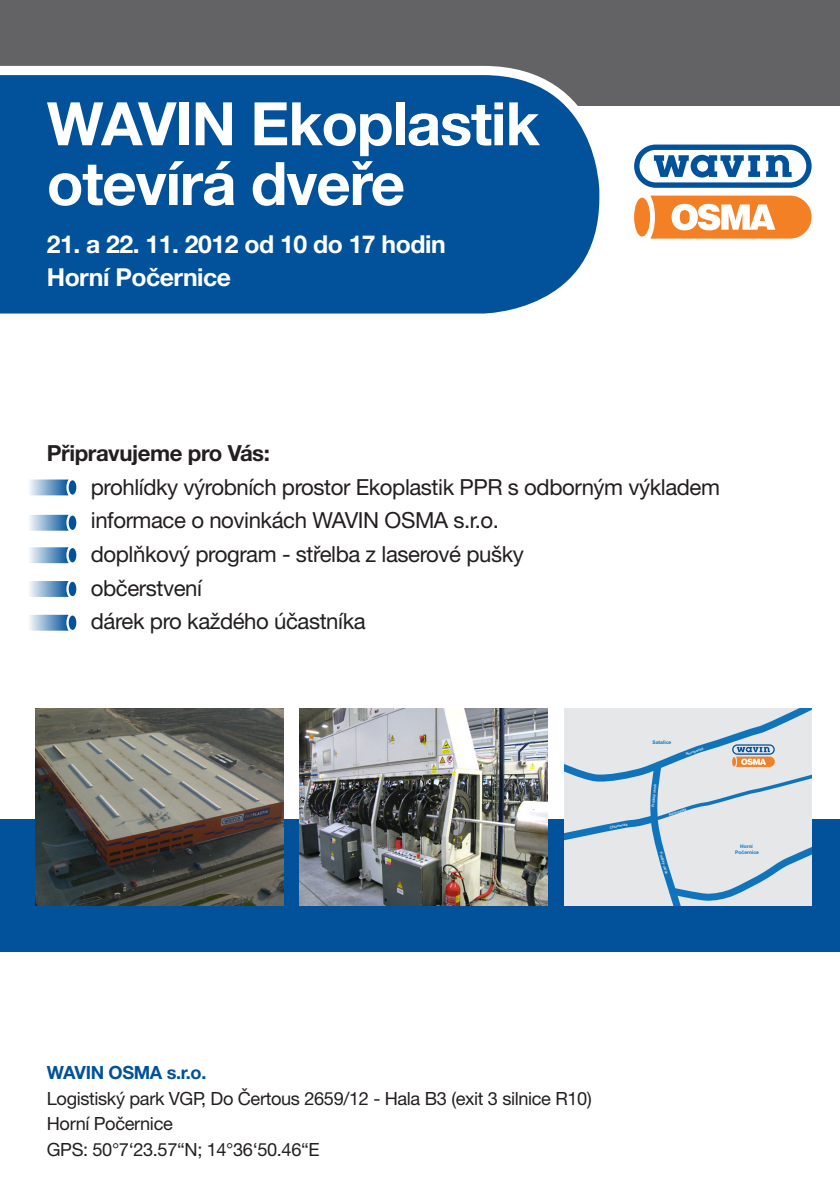
<style>
.page{position:relative;width:840px;height:1191px;background:#fff}
.page>*{position:absolute;margin:0;border:0;box-sizing:border-box;transform-origin:0 0}
.t1{font:700 60px "Helvetica Neue LT Pro";letter-spacing:-.02em;color:#fff}
.t2{font:700 24.8px "Helvetica Neue LT Pro";letter-spacing:-.02em;color:#fff}
.t3{font:22.2px "Helvetica Neue LT Pro";letter-spacing:-.02em;color:#231f20}
.t4{font:700 22.2px "Helvetica Neue LT Pro";letter-spacing:-.02em;color:#231f20}
.t5{font:18.2px "Helvetica Neue LT Pro";letter-spacing:-.02em;color:#231f20}
.t6{font:700 18.2px "Helvetica Neue LT Pro";letter-spacing:-.02em;color:#01529b}
.t7{font:700 4.8px/5.8px "Helvetica Neue LT Pro";color:#1074bc;text-align:center}
.t8{font:500 3.4px "Helvetica Neue LT Pro";color:#f2f3f4}
</style>
<div class="page">
<div style="left:0;top:819px;width:839px;height:133px;background:#01529b"></div>
<svg style="left:634px;top:144px;width:177px;height:44px"></svg>
<svg style="left:634px;top:196px;width:177px;height:42px"></svg>
<div style="left:0;top:0;width:839px;height:105px;background:#636366"></div>
<svg style="left:0;top:66px;width:608px;height:248px;background:#155ea1"></svg>
<img style="left:36px;top:709px;width:247px;height:197px">
<img style="left:300px;top:709px;width:247px;height:197px">
<svg style="left:564px;top:709px;width:247px;height:197px;background:#cfd9e2"></svg>
<div style="left:69px;top:480px;width:7px;height:14px;background:#01529b;border-radius:50%"></div>
<svg style="left:30px;top:479px;width:38px;height:16px"></svg>
<div style="left:69px;top:515px;width:7px;height:15px;background:#01529b;border-radius:50%"></div>
<svg style="left:30px;top:515px;width:38px;height:16px"></svg>
<div style="left:69px;top:548px;width:7px;height:14px;background:#01529b;border-radius:50%"></div>
<svg style="left:30px;top:547px;width:38px;height:16px"></svg>
<div style="left:69px;top:582px;width:7px;height:14px;background:#01529b;border-radius:50%"></div>
<svg style="left:30px;top:581px;width:38px;height:16px"></svg>
<div style="left:69px;top:615px;width:7px;height:15px;background:#01529b;border-radius:50%"></div>
<svg style="left:30px;top:615px;width:38px;height:15px"></svg>
<p class="t1" style="left:47px;top:86px;width:494px">WAVIN Ekoplastik</p>
<p class="t1" style="left:47px;top:146px;width:359px">otevírá dveře</p>
<p class="t2" style="left:47px;top:229px;width:400px">21. a 22. 11. 2012 od 10 do 17 hodin</p>
<p class="t2" style="left:47px;top:262px;width:186px">Horní Počernice</p>
<p class="t4" style="left:47px;top:439px;width:224px">Připravujeme pro Vás:</p>
<p class="t3" style="left:91px;top:473px;width:630px">prohlídky výrobních prostor Ekoplastik PPR s odborným výkladem</p>
<p class="t3" style="left:91px;top:507px;width:409px">informace o novinkách WAVIN OSMA s.r.o.</p>
<p class="t3" style="left:91px;top:540px;width:434px">doplňkový program - střelba z laserové pušky</p>
<p class="t3" style="left:91px;top:574px;width:113px">občerstvení</p>
<p class="t3" style="left:91px;top:607px;width:276px">dárek pro každého účastníka</p>
<p class="t8" style="left:609px;top:826px;width:20px;rotate:-12deg">Chlumecká</p>
<p class="t7" style="left:652px;top:739px;width:20px">Satalice</p>
<p class="t8" style="left:685px;top:752px;width:20px;rotate:-19deg">Novopacká</p>
<p class="t8" style="left:650px;top:806px;width:24px;rotate:-85deg">Pražský okruh</p>
<p class="t8" style="left:668px;top:812px;width:20px;rotate:-18deg">Náchodská</p>
<p class="t8" style="left:662px;top:851px;width:24px;rotate:75deg">Pražský okruh</p>
<p class="t7" style="left:734px;top:843px;width:25px">Horní<br>Počernice</p>
<p class="t6" style="left:47px;top:1061px;width:161px">WAVIN OSMA s.r.o.</p>
<p class="t5" style="left:47px;top:1087px;width:546px">Logistiský park VGP, Do Čertous 2659/12 - Hala B3 (exit 3 silnice R10)</p>
<p class="t5" style="left:47px;top:1112px;width:127px">Horní Počernice</p>
<p class="t5" style="left:47px;top:1138px;width:274px">GPS: 50°7‘23.57“N; 14°36‘50.46“E</p>
</div>
